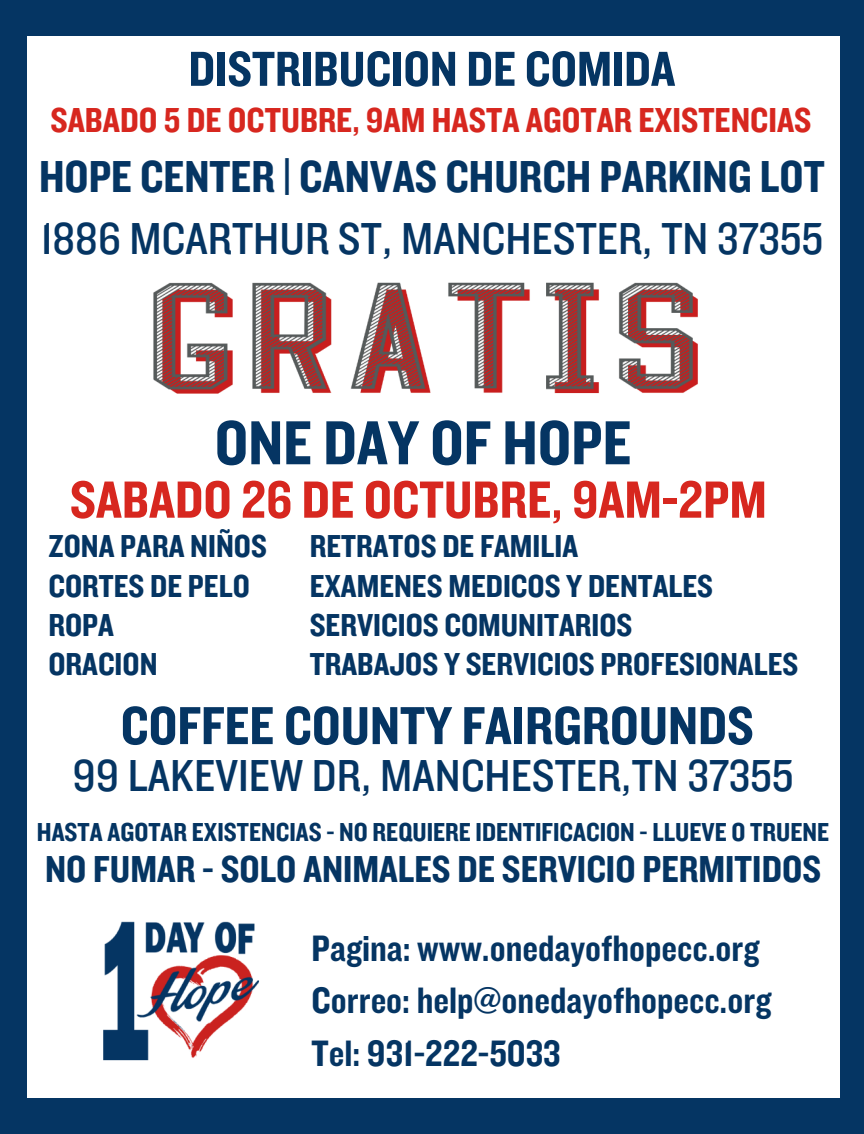
<style>
.page{position:relative;width:864px;height:1134px;background:#fff}
.page>*{position:absolute;margin:0;border:0;box-sizing:border-box;transform-origin:0 0}
.t1{font:64.5px "Knockout 50";color:#053563}
.t2{font:55.5px "Knockout 50";color:#053563}
.t3{font:54.3px "Knockout 50";color:#d7271f}
.t4{font:51px "Knockout 50";color:#053563}
.t5{font:46.5px "Knockout 30";color:#053563}
.t6{font:46.5px "Knockout 50";color:#053563}
.t7{font:39px "Knockout 50";color:#053563}
.t8{font:38.25px/52.3px "Knockout 50";color:#053563}
.t9{font:36px "Knockout 50";color:#d7271f}
.t10{font:33px/39.3px "Knockout 50";color:#053563}
.t11{font:27px "Knockout 50";color:#053563}
</style>
<div class="page">
<div style="left:0;top:0;width:864px;height:36px;background:#053563"></div>
<div style="left:0;top:1098px;width:864px;height:36px;background:#053563"></div>
<div style="left:0;top:0;width:26px;height:1134px;background:#053563"></div>
<div style="left:840px;top:0;width:24px;height:1134px;background:#053563"></div>
<img style="left:103px;top:921px;width:156px;height:140px">
<img style="left:153px;top:282px;width:545px;height:112px">
<h6 class="t4" style="left:189px;top:37px;width:488px">DISTRIBUCION DE COMIDA</h6>
<h6 class="t9" style="left:50px;top:98px;width:763px">SABADO 5 DE OCTUBRE, 9AM HASTA AGOTAR EXISTENCIAS</h6>
<h2 class="t6" style="left:39px;top:148px;width:787px">HOPE CENTER | CANVAS CHURCH PARKING LOT</h2>
<h3 class="t5" style="left:41px;top:209px;width:784px">1886 MCARTHUR ST, MANCHESTER, TN 37355</h3>
<p class="t1" style="left:215px;top:402px;width:418px">ONE DAY OF HOPE</p>
<p class="t3" style="left:70px;top:466px;width:698px">SABADO 26 DE OCTUBRE, 9AM-2PM</p>
<h1 class="t10" style="left:48px;top:526px;width:220px">ZONA PARA NIÑOS<br>CORTES DE PELO<br>ROPA<br>ORACION</h1>
<h2 class="t10" style="left:310px;top:526px;width:490px">RETRATOS DE FAMILIA<br>EXAMENES MEDICOS Y DENTALES<br>SERVICIOS COMUNITARIOS<br>TRABAJOS Y SERVICIOS PROFESIONALES</h2>
<h2 class="t2" style="left:121px;top:691px;width:635px">COFFEE COUNTY FAIRGROUNDS</h2>
<h4 class="t5" style="left:73px;top:747px;width:722px">99 LAKEVIEW DR, MANCHESTER,TN 37355</h4>
<h3 class="t11" style="left:37px;top:815px;width:794px">HASTA AGOTAR EXISTENCIAS - NO REQUIERE IDENTIFICACION - LLUEVE O TRUENE</h3>
<h3 class="t7" style="left:45px;top:845px;width:778px">NO FUMAR - SOLO ANIMALES DE SERVICIO PERMITIDOS</h3>
<p class="t8" style="left:312px;top:921px;width:461px">Pagina: www.onedayofhopecc.org<br>Correo: help@onedayofhopecc.org<br>Tel: 931-222-5033</p>
</div>
